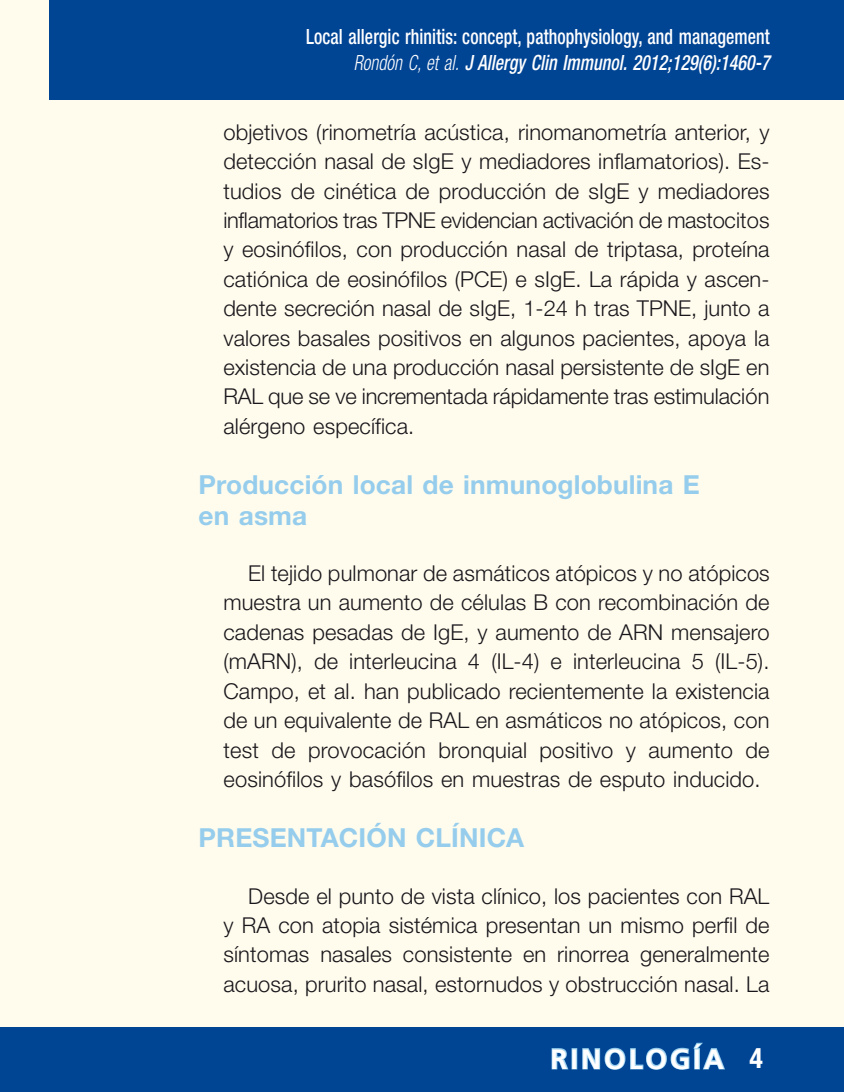
<style>
.page{position:relative;width:844px;height:1092px;background:#fff}
.page>*{position:absolute;margin:0;border:0;box-sizing:border-box;transform-origin:0 0}
.t1{font:700 28px "Frutiger LT Std";letter-spacing:.1em;color:#fff}
.t2{font:700 26.25px/30.6px "Helvetica Neue LT Std";letter-spacing:.005em;color:#96cdec}
.t3{font:300 21.88px/29.4px "Helvetica Neue LT Std";letter-spacing:.005em;color:#1a171c;text-align:justify}
.t4{font:500 condensed 21px/26.2px "Helvetica Neue LT Std";letter-spacing:.005em;color:#fff;text-align:right;scale:.85 1}
.s1{font-weight:300;font-style:italic}
.s2{font-style:italic}
.s3{font-family:"Helvetica Neue LT Std";font-stretch:condensed}
</style>
<div class="page">
<div style="left:0;top:0;width:843px;height:1091px;background:#fffcee"></div>
<div style="left:0;top:1027px;width:843px;height:64px;background:#004494"></div>
<div style="left:50px;top:0;width:793px;height:99px;background:#004494"></div>
<svg style="left:551px;top:1048px;width:18px;height:22px"></svg>
<div style="left:571px;top:1047px;width:6px;height:22px;border:2px solid #96cdec"></div>
<svg style="left:582px;top:1042px;width:143px;height:28px"></svg>
<p class="t4" style="left:306px;top:23px;width:546px">Local allergic rhinitis: concept, pathophysiology, and management<br><span class="s1">Rondón C, et al.</span> <span class="s2">J Allergy Clin Immunol. 2012;129(6):1460-7</span></p>
<p class="t3" style="left:223px;top:117px;width:547px">objetivos (rinometría acústica, rinomanometría anterior, y detección nasal de sIgE y mediadores inflamatorios). Es&shy;tudios de cinética de producción de sIgE y mediadores inflamatorios tras TPNE evidencian activación de mastocitos y eosinófilos, con producción nasal de triptasa, proteína catiónica de eosinófilos (PCE) e sIgE. La rápida y ascen&shy;dente secreción nasal de sIgE, 1-24 h tras TPNE, junto a valores basales positivos en algunos pacientes, apoya la existencia de una producción nasal persistente de sIgE en RAL que se ve incrementada rápidamente tras estimulación alérgeno específica.</p>
<p class="t2" style="left:198px;top:468px;width:500px">Producción local de inmunoglobulina E en asma</p>
<p class="t3" style="left:223px;top:558px;width:547px;text-indent:25px">El tejido pulmonar de asmáticos atópicos y no atópicos muestra un aumento de células B con recombinación de cadenas pesadas de IgE, y aumento de ARN mensajero (mARN), de interleucina 4 (IL-4) e interleucina 5 (IL-5).<br>Campo, et al. han publicado recientemente la existencia de un equivalente de RAL en asmáticos no atópicos, con test de provocación bronquial positivo y aumento de eosinófilos y basófilos en muestras de esputo inducido.</p>
<p class="t2" style="left:198px;top:821px;width:124px">Presentaci</p>
<p class="t2" style="left:366px;top:821px;width:128px">ón clínica</p>
<p class="t3" style="left:223px;top:880px;width:547px;text-indent:25px">Desde el punto de vista clínico, los pacientes con RAL y RA con atopia sistémica presentan un mismo perfil de síntomas nasales consistente en rinorrea generalmente acuosa, prurito nasal, estornudos y obstrucción nasal. La</p>
<p class="t1" style="left:550px;top:1042px;width:214px">RINOLOGÍA <span class="s3">4</span></p>
</div>
